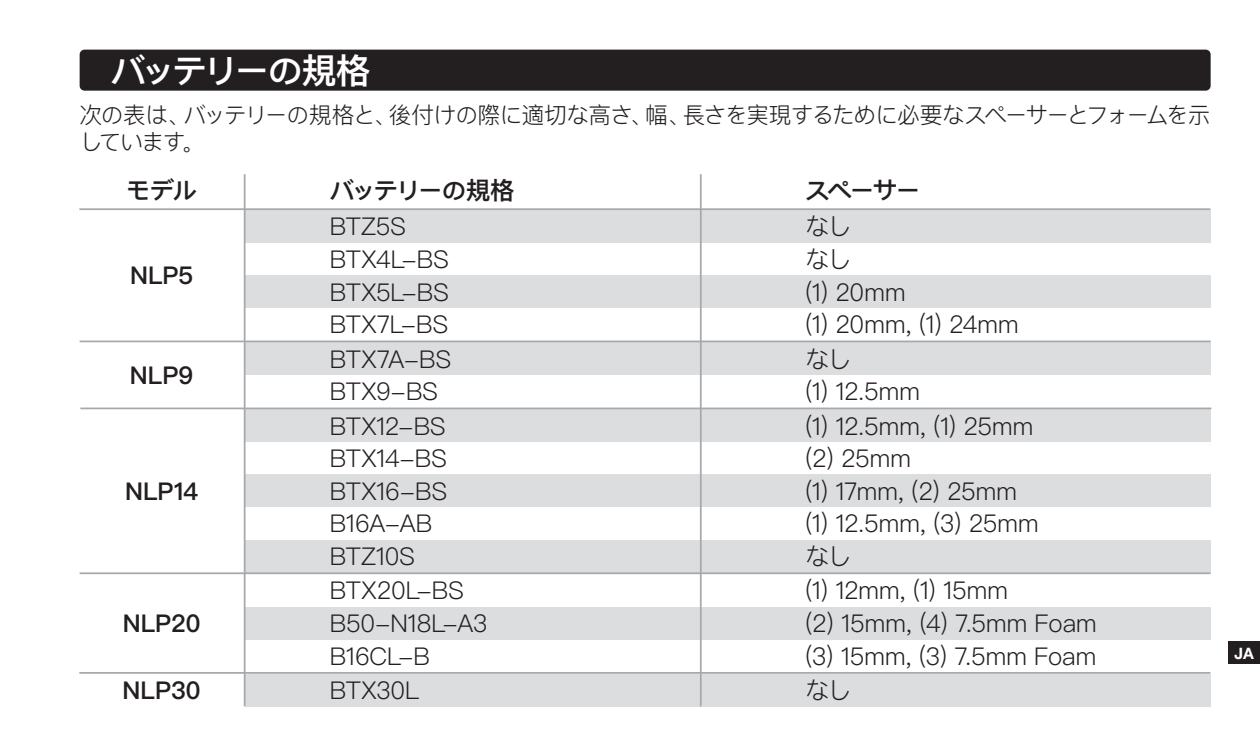
<style>
.page{position:relative;width:1260px;height:756px;background:#fff}
.page>*{position:absolute;margin:0;border:0;box-sizing:border-box;transform-origin:0 0}
.t1{font:600 35px "Ping Fang SC";letter-spacing:-.09em;color:#fff}
.t2{font:300 24.5px "Ping Fang SC";letter-spacing:-.005em;color:#231f20}
.NOCO_HN_Cond-Text{font:600 24.5px "Ping Fang SC";letter-spacing:-.005em;color:#231f20}
.NOCO_HN_Cond-Text-2{font:600 24.5px "Ping Fang SC";letter-spacing:-.075em;color:#231f20}
.NOCO_HN_Cond-Text-3{font:300 22.75px/27.3px "Ping Fang SC";letter-spacing:-.055em;color:#231f20}
.t3{font:700 15.75px "Helvetica Neue LT Std";color:#fff}
</style>
<div class="page">
<div style="left:1228px;top:641px;width:32px;height:23px;background:#231f20"></div>
<div style="left:246px;top:210px;width:965px;height:33px;background:#dcdddf"></div>
<div style="left:246px;top:275px;width:965px;height:33px;background:#dcdddf"></div>
<div style="left:246px;top:342px;width:965px;height:33px;background:#dcdddf"></div>
<div style="left:246px;top:409px;width:965px;height:33px;background:#dcdddf"></div>
<div style="left:246px;top:475px;width:965px;height:32px;background:#dcdddf"></div>
<div style="left:246px;top:607px;width:965px;height:32px;background:#dcdddf"></div>
<div style="left:246px;top:674px;width:965px;height:32px;background:#dcdddf"></div>
<div style="left:246px;top:540px;width:965px;height:32px;background:#dcdddf"></div>
<hr style="left:80px;top:341px;width:1131px;height:1px;background:#a6a8ab">
<hr style="left:80px;top:408px;width:1131px;height:1px;background:#a6a8ab">
<hr style="left:80px;top:572px;width:1131px;height:2px;background:#a6a8ab">
<hr style="left:79px;top:672px;width:1131px;height:2px;background:#a6a8ab">
<hr style="left:244px;top:174px;width:2px;height:532px;background:#a6a8ab">
<hr style="left:700px;top:174px;width:2px;height:532px;background:#a6a8ab">
<div style="left:80px;top:50px;width:1131px;height:41px;background:#231f20;border-radius:5px"></div>
<hr style="left:79px;top:208px;width:1131px;height:2px;background:#a6a8ab">
<p class="t1" style="left:111px;top:49px;width:262px">バッテリーの規格</p>
<p class="NOCO_HN_Cond-Text-3" style="left:80px;top:101px;width:1133px">次の表は、バッテリーの規格と、後付けの際に適切な高さ、幅、長さを実現するために必要なスペーサーとフォームを示しています。</p>
<p class="NOCO_HN_Cond-Text" style="left:126px;top:176px;width:72px">モデル</p>
<p class="NOCO_HN_Cond-Text" style="left:130px;top:260px;width:65px">NLP5</p>
<p class="NOCO_HN_Cond-Text" style="left:130px;top:360px;width:65px">NLP9</p>
<p class="NOCO_HN_Cond-Text" style="left:125px;top:476px;width:75px">NLP14</p>
<p class="NOCO_HN_Cond-Text" style="left:123px;top:608px;width:79px">NLP20</p>
<p class="NOCO_HN_Cond-Text" style="left:123px;top:675px;width:80px">NLP30</p>
<p class="NOCO_HN_Cond-Text-2" style="left:330px;top:176px;width:186px">バッテリーの規格</p>
<p class="NOCO_HN_Cond-Text" style="left:805px;top:176px;width:116px">スペーサー</p>
<p class="t2" style="left:330px;top:211px;width:77px">BTZ5S</p>
<p class="t2" style="left:805px;top:211px;width:48px">なし</p>
<p class="t2" style="left:330px;top:244px;width:120px">BTX4L-BS</p>
<p class="t2" style="left:805px;top:244px;width:48px">なし</p>
<p class="t2" style="left:330px;top:277px;width:120px">BTX5L-BS</p>
<p class="t2" style="left:805px;top:277px;width:102px">(1) 20mm</p>
<p class="t2" style="left:330px;top:309px;width:120px">BTX7L-BS</p>
<p class="t2" style="left:805px;top:309px;width:215px">(1) 20mm, (1) 24mm</p>
<p class="t2" style="left:330px;top:344px;width:123px">BTX7A-BS</p>
<p class="t2" style="left:805px;top:344px;width:48px">なし</p>
<p class="t2" style="left:330px;top:376px;width:110px">BTX9-BS</p>
<p class="t2" style="left:805px;top:376px;width:116px">(1) 12.5mm</p>
<p class="t2" style="left:330px;top:411px;width:117px">BTX12-BS</p>
<p class="t2" style="left:805px;top:411px;width:230px">(1) 12.5mm, (1) 25mm</p>
<p class="t2" style="left:330px;top:443px;width:119px">BTX14-BS</p>
<p class="t2" style="left:805px;top:443px;width:107px">(2) 25mm</p>
<p class="t2" style="left:330px;top:476px;width:119px">BTX16-BS</p>
<p class="t2" style="left:805px;top:476px;width:213px">(1) 17mm, (2) 25mm</p>
<p class="t2" style="left:330px;top:509px;width:104px">B16A-AB</p>
<p class="t2" style="left:805px;top:509px;width:235px">(1) 12.5mm, (3) 25mm</p>
<p class="t2" style="left:330px;top:541px;width:87px">BTZ10S</p>
<p class="t2" style="left:805px;top:541px;width:48px">なし</p>
<p class="t2" style="left:330px;top:576px;width:136px">BTX20L-BS</p>
<p class="t2" style="left:805px;top:576px;width:204px">(1) 12mm, (1) 15mm</p>
<p class="t2" style="left:330px;top:608px;width:159px">B50-N18L-A3</p>
<p class="t2" style="left:805px;top:608px;width:293px">(2) 15mm, (4) 7.5mm Foam</p>
<p class="t2" style="left:330px;top:641px;width:102px">B16CL-B</p>
<p class="t2" style="left:805px;top:641px;width:293px">(3) 15mm, (3) 7.5mm Foam</p>
<p class="t2" style="left:330px;top:675px;width:91px">BTX30L</p>
<p class="t2" style="left:805px;top:675px;width:48px">なし</p>
<p class="t3" style="left:1234px;top:643px;width:21px">JA</p>
</div>
